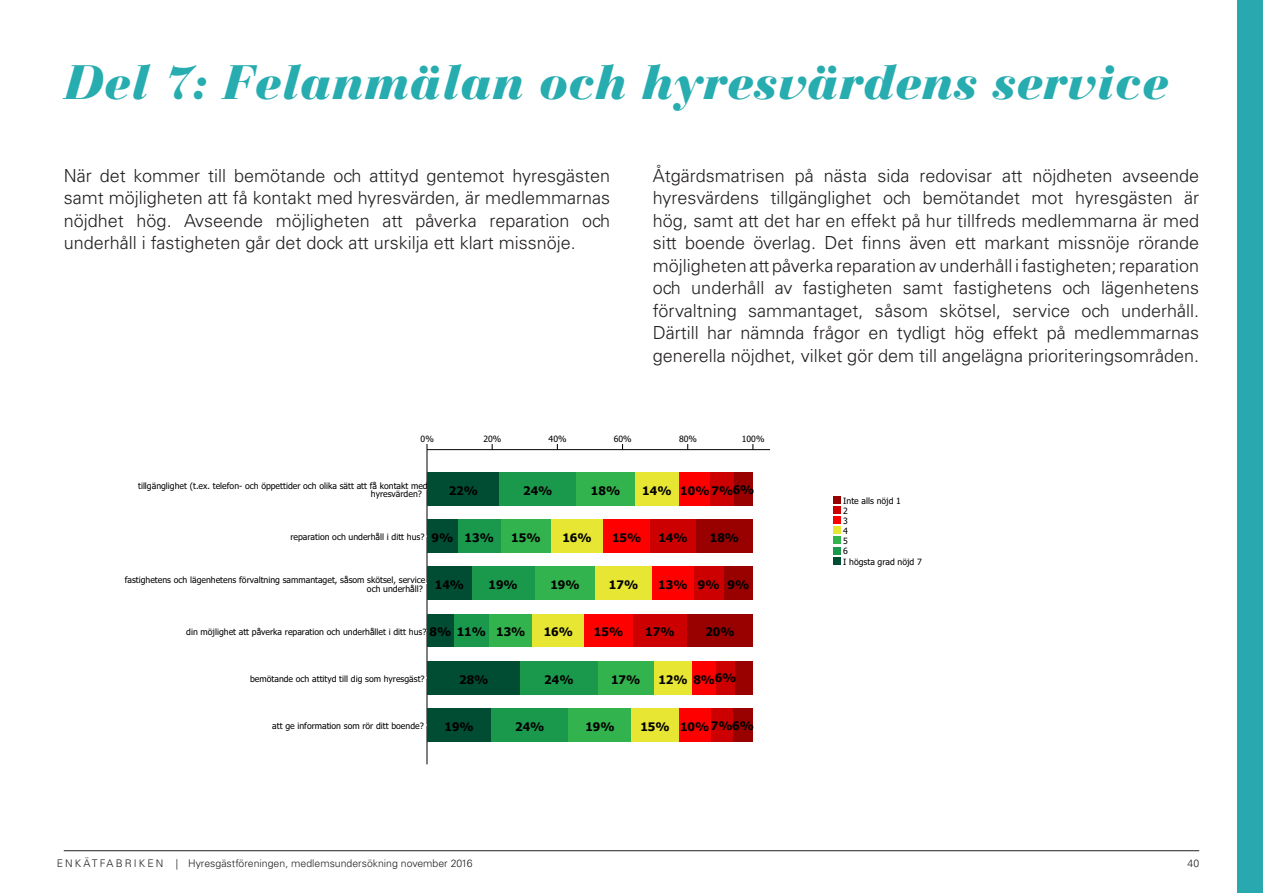
<style>
.page{position:relative;width:1263px;height:893px;background:#fff}
.page>*{position:absolute;margin:0;border:0;box-sizing:border-box;transform-origin:0 0}
.kapitelrubrik_ej_bok{font:italic 900 48px "Bauer Bodoni Std";color:#27acb0}
.Brödtext{font:300 18px/22.5px "Univers LT Std";color:#231f20;text-align:justify}
.t1{font:700 11.85px "Tahoma";color:#000}
.t2{font:300 10.5px "Univers LT Std";color:#231f20}
.t3{font:8.7px/8.4px "Tahoma";color:#000}
</style>
<div class="page">
<hr style="left:64px;top:850px;width:1135px;height:1px;background:#231f20">
<div style="left:1237px;top:0;width:26px;height:893px;background:#29a9af"></div>
<hr style="left:427px;top:450px;width:1px;height:314px;background:#000">
<hr style="left:427px;top:449px;width:343px;height:1px;background:#000">
<div style="left:734px;top:661px;width:19px;height:33px;background:#900"></div>
<div style="left:734px;top:472px;width:19px;height:33px;background:#900"></div>
<div style="left:733px;top:708px;width:20px;height:33px;background:#900"></div>
<div style="left:686px;top:614px;width:67px;height:33px;background:#900"></div>
<div style="left:695px;top:520px;width:58px;height:33px;background:#900"></div>
<div style="left:724px;top:567px;width:29px;height:33px;background:#900"></div>
<div style="left:716px;top:661px;width:18px;height:33px;background:#c00"></div>
<div style="left:710px;top:472px;width:24px;height:33px;background:#c00"></div>
<div style="left:710px;top:708px;width:23px;height:33px;background:#c00"></div>
<div style="left:632px;top:614px;width:54px;height:33px;background:#c00"></div>
<div style="left:650px;top:520px;width:45px;height:33px;background:#c00"></div>
<div style="left:693px;top:567px;width:31px;height:33px;background:#c00"></div>
<div style="left:692px;top:661px;width:24px;height:33px;background:#f00"></div>
<div style="left:678px;top:472px;width:32px;height:33px;background:#f00"></div>
<div style="left:678px;top:708px;width:32px;height:33px;background:#f00"></div>
<div style="left:584px;top:614px;width:48px;height:33px;background:#f00"></div>
<div style="left:603px;top:520px;width:47px;height:33px;background:#f00"></div>
<div style="left:651px;top:567px;width:42px;height:33px;background:#f00"></div>
<div style="left:653px;top:661px;width:39px;height:33px;background:#e6e633"></div>
<div style="left:634px;top:472px;width:44px;height:33px;background:#e6e633"></div>
<div style="left:631px;top:708px;width:47px;height:33px;background:#e6e633"></div>
<div style="left:532px;top:614px;width:52px;height:33px;background:#e6e633"></div>
<div style="left:551px;top:520px;width:52px;height:33px;background:#e6e633"></div>
<div style="left:595px;top:567px;width:56px;height:33px;background:#e6e633"></div>
<div style="left:597px;top:661px;width:56px;height:33px;background:#33b34d"></div>
<div style="left:576px;top:472px;width:58px;height:33px;background:#33b34d"></div>
<div style="left:568px;top:708px;width:63px;height:33px;background:#33b34d"></div>
<div style="left:488px;top:614px;width:44px;height:33px;background:#33b34d"></div>
<div style="left:500px;top:520px;width:51px;height:33px;background:#33b34d"></div>
<div style="left:534px;top:567px;width:61px;height:33px;background:#33b34d"></div>
<div style="left:520px;top:661px;width:77px;height:33px;background:#1a994d"></div>
<div style="left:499px;top:472px;width:77px;height:33px;background:#1a994d"></div>
<div style="left:490px;top:708px;width:78px;height:33px;background:#1a994d"></div>
<div style="left:453px;top:614px;width:35px;height:33px;background:#1a994d"></div>
<div style="left:457px;top:520px;width:43px;height:33px;background:#1a994d"></div>
<div style="left:471px;top:567px;width:63px;height:33px;background:#1a994d"></div>
<div style="left:427px;top:661px;width:93px;height:33px;background:#004d33"></div>
<div style="left:427px;top:472px;width:72px;height:33px;background:#004d33"></div>
<div style="left:427px;top:708px;width:63px;height:33px;background:#004d33"></div>
<div style="left:427px;top:614px;width:26px;height:33px;background:#004d33"></div>
<div style="left:427px;top:520px;width:30px;height:33px;background:#004d33"></div>
<div style="left:427px;top:567px;width:44px;height:33px;background:#004d33"></div>
<div style="left:833px;top:496px;width:8px;height:8px;background:#900"></div>
<div style="left:833px;top:506px;width:8px;height:8px;background:#c00"></div>
<div style="left:833px;top:516px;width:8px;height:8px;background:#f00"></div>
<div style="left:833px;top:527px;width:8px;height:7px;background:#e6e633"></div>
<div style="left:833px;top:537px;width:8px;height:7px;background:#33b34d"></div>
<div style="left:833px;top:547px;width:8px;height:7px;background:#1a994d"></div>
<div style="left:833px;top:557px;width:8px;height:8px;background:#004d33"></div>
<p class="kapitelrubrik_ej_bok" style="left:64px;top:53px;width:1106px">Del 7: Felanmälan och hyresvärdens service</p>
<p class="Brödtext" style="left:64px;top:164px;width:548px">När det kommer till bemötande och attityd gentemot hyresgästen samt möjligheten att få kontakt med hyresvärden, är medlemmarnas nöjdhet hög. Avseende möjligheten att påverka reparation och underhåll i fastigheten går det dock att urskilja ett klart missnöje.</p>
<p class="Brödtext" style="left:653px;top:164px;width:548px">Åtgärdsmatrisen på nästa sida redovisar att nöjdheten avseende hyresvärdens tillgänglighet och bemötandet mot hyresgästen är hög, samt att det har en effekt på hur tillfreds medlemmarna är med sitt boende överlag. Det finns även ett markant missnöje rörande möjligheten att påverka reparation av underhåll i fastigheten; reparation och underhåll av fastigheten samt fastighetens och lägenhetens förvaltning sammantaget, såsom skötsel, service och underhåll.<br>Därtill har nämnda frågor en tydligt hög effekt på medlemmarnas generella nöjdhet, vilket gör dem till angelägna prioriteringsområden.</p>
<p class="t3" style="left:421px;top:434px;width:15px">0%</p>
<p class="t3" style="left:483px;top:434px;width:19px">20%</p>
<p class="t3" style="left:549px;top:434px;width:19px">40%</p>
<p class="t3" style="left:614px;top:434px;width:19px">60%</p>
<p class="t3" style="left:679px;top:434px;width:19px">80%</p>
<p class="t3" style="left:742px;top:434px;width:24px">100%</p>
<p class="t3" style="left:371px;top:481px;width:58px;text-indent:-233px">tillgänglighet (t.ex. telefon- och öppettider och olika sätt att få kontakt med hyresvärden?</p>
<p class="t3" style="left:290px;top:533px;width:136px">reparation och underhåll i ditt hus?</p>
<p class="t3" style="left:125px;top:576px;width:302px;text-align:right">fastighetens och lägenhetens förvaltning sammantaget, såsom skötsel, service och underhåll?</p>
<p class="t3" style="left:186px;top:627px;width:242px">din möjlighet att påverka reparation och underhållet i ditt hus?</p>
<p class="t3" style="left:250px;top:674px;width:176px">bemötande och attityd till dig som hyresgäst?</p>
<p class="t3" style="left:272px;top:721px;width:153px">att ge information som rör ditt boende?</p>
<p class="t1" style="left:680px;top:482px;width:76px">10% 7%6%</p>
<p class="t1" style="left:449px;top:482px;width:31px">22%</p>
<p class="t1" style="left:591px;top:482px;width:31px">18%</p>
<p class="t1" style="left:523px;top:482px;width:31px">24%</p>
<p class="t1" style="left:642px;top:482px;width:31px">14%</p>
<p class="t1" style="left:431px;top:529px;width:23px">9%</p>
<p class="t1" style="left:465px;top:529px;width:31px">13%</p>
<p class="t1" style="left:511px;top:529px;width:31px">15%</p>
<p class="t1" style="left:562px;top:529px;width:31px">16%</p>
<p class="t1" style="left:710px;top:529px;width:31px">18%</p>
<p class="t1" style="left:612px;top:529px;width:31px">15%</p>
<p class="t1" style="left:658px;top:529px;width:31px">14%</p>
<p class="t1" style="left:435px;top:576px;width:31px">14%</p>
<p class="t1" style="left:489px;top:577px;width:31px">19%</p>
<p class="t1" style="left:550px;top:577px;width:31px">19%</p>
<p class="t1" style="left:609px;top:577px;width:31px">17%</p>
<p class="t1" style="left:658px;top:577px;width:31px">13%</p>
<p class="t1" style="left:698px;top:577px;width:23px">9%</p>
<p class="t1" style="left:728px;top:577px;width:23px">9%</p>
<p class="t1" style="left:429px;top:624px;width:23px">8%</p>
<p class="t1" style="left:457px;top:624px;width:31px">11%</p>
<p class="t1" style="left:496px;top:624px;width:31px">13%</p>
<p class="t1" style="left:544px;top:624px;width:31px">16%</p>
<p class="t1" style="left:594px;top:624px;width:31px">15%</p>
<p class="t1" style="left:645px;top:624px;width:31px">17%</p>
<p class="t1" style="left:705px;top:624px;width:31px">20%</p>
<p class="t1" style="left:715px;top:670px;width:23px">6%</p>
<p class="t1" style="left:459px;top:671px;width:31px">28%</p>
<p class="t1" style="left:544px;top:671px;width:31px">24%</p>
<p class="t1" style="left:611px;top:671px;width:31px">17%</p>
<p class="t1" style="left:693px;top:671px;width:23px">8%</p>
<p class="t1" style="left:658px;top:671px;width:31px">12%</p>
<p class="t1" style="left:680px;top:717px;width:75px">10%7%6%</p>
<p class="t1" style="left:444px;top:718px;width:31px">19%</p>
<p class="t1" style="left:515px;top:718px;width:31px">24%</p>
<p class="t1" style="left:585px;top:718px;width:31px">19%</p>
<p class="t1" style="left:640px;top:718px;width:31px">15%</p>
<p class="t3" style="left:843px;top:496px;width:59px">Inte alls nöjd 1</p>
<p class="t3" style="left:843px;top:506px;width:6px">2</p>
<p class="t3" style="left:843px;top:516px;width:6px">3</p>
<p class="t3" style="left:843px;top:526px;width:6px">4</p>
<p class="t3" style="left:843px;top:537px;width:6px">5</p>
<p class="t3" style="left:843px;top:547px;width:6px">6</p>
<p class="t3" style="left:843px;top:557px;width:80px">I högsta grad nöjd 7</p>
<p class="t2" style="left:57px;top:857px;width:417px">E N K ÄT FA B R I K E N | Hyresgästföreningen, medlemsundersökning november 2016</p>
<p class="t2" style="left:1187px;top:857px;width:13px">40</p>
</div>
